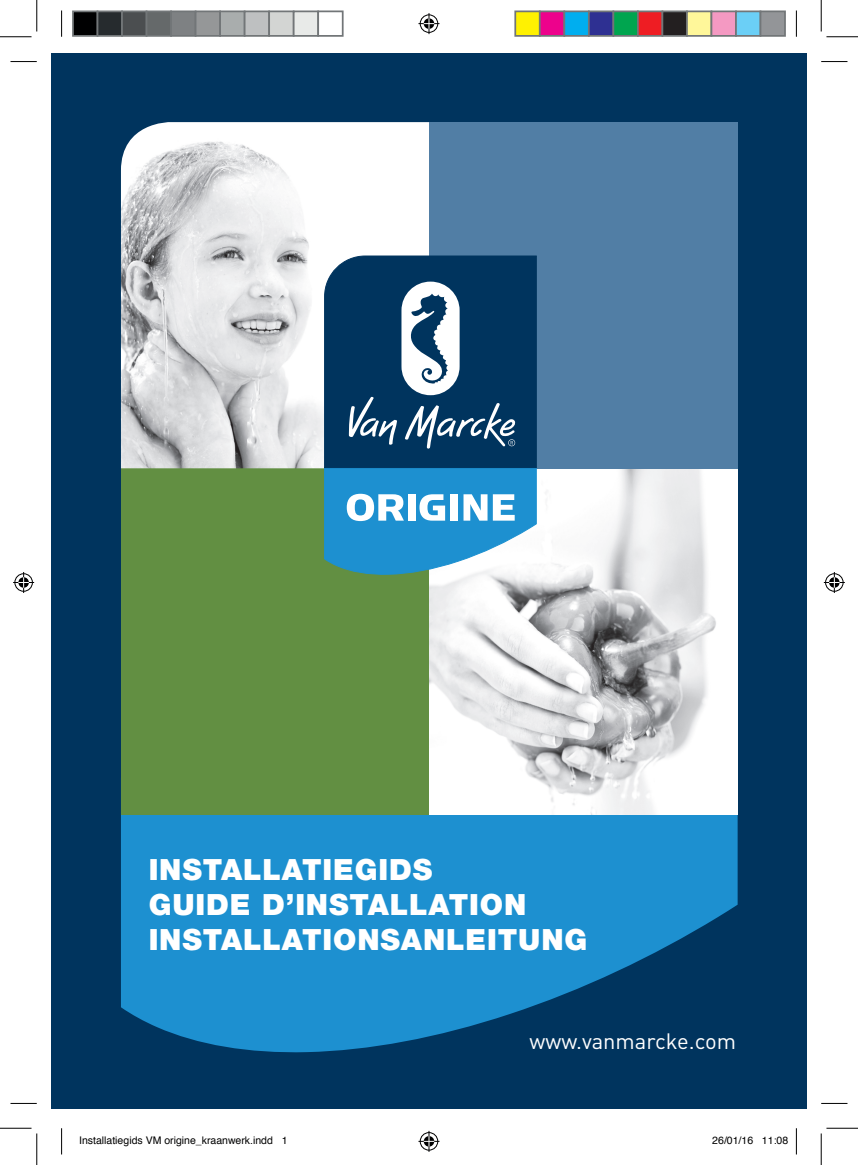
<style>
.page{position:relative;width:858px;height:1165px;background:#fff}
.page>*{position:absolute;margin:0;border:0;box-sizing:border-box;transform-origin:0 0}
.t1{font:900 29.22px/35.2px "Helvetica Neue LT Std";letter-spacing:.03em;color:#fff}
.t2{font:22.05px "DINOT";color:#fff}
.t3{font:10.5px "Helvetica";color:#000001}
</style>
<div class="page">
<div style="left:52px;top:53px;width:754px;height:1056px;background:#00345e"></div>
<svg style="left:121px;top:814px;width:616px;height:239px;fill:#1d90d0"></svg>
<div style="left:121px;top:446px;width:308px;height:368px;background:#628f42"></div>
<img style="left:429px;top:468px;width:308px;height:346px">
<img style="left:121px;top:122px;width:308px;height:346px">
<div style="left:429px;top:122px;width:308px;height:346px;background:#517ea5"></div>
<svg style="left:324px;top:468px;width:212px;height:106px"></svg>
<div style="left:324px;top:256px;width:212px;height:212px;background:#00345e"></div>
<svg style="left:348px;top:282px;width:167px;height:167px"></svg>
<svg style="left:10px;top:61px;width:27px;height:1px"></svg>
<svg style="left:821px;top:61px;width:26px;height:1px"></svg>
<svg style="left:10px;top:1103px;width:27px;height:1px"></svg>
<svg style="left:821px;top:1103px;width:26px;height:1px"></svg>
<svg style="left:61px;top:11px;width:1px;height:26px"></svg>
<svg style="left:61px;top:1128px;width:1px;height:26px"></svg>
<svg style="left:795px;top:11px;width:1px;height:26px"></svg>
<svg style="left:795px;top:1128px;width:1px;height:26px"></svg>
<hr style="left:0;top:36px;width:32px;height:1px;background:#000001">
<hr style="left:826px;top:36px;width:31px;height:1px;background:#000001">
<hr style="left:0;top:1128px;width:32px;height:1px;background:#000001">
<hr style="left:826px;top:1128px;width:31px;height:1px;background:#000001">
<hr style="left:36px;top:0;width:1px;height:32px;background:#000001">
<hr style="left:36px;top:1133px;width:1px;height:32px;background:#000001">
<hr style="left:820px;top:0;width:1px;height:32px;background:#000001">
<hr style="left:820px;top:1133px;width:1px;height:32px;background:#000001">
<svg style="left:418px;top:13px;width:21px;height:21px"></svg>
<svg style="left:418px;top:1131px;width:21px;height:21px"></svg>
<svg style="left:13px;top:572px;width:21px;height:21px"></svg>
<svg style="left:823px;top:572px;width:21px;height:21px"></svg>
<div style="left:73px;top:11px;width:24px;height:25px;background:#000001"></div>
<div style="left:72px;top:10px;width:26px;height:27px;border:2px solid #727678"></div>
<div style="left:97px;top:11px;width:25px;height:25px;background:#262b2e"></div>
<div style="left:97px;top:10px;width:26px;height:27px;border:2px solid #727678"></div>
<div style="left:122px;top:11px;width:24px;height:25px;background:#4b4e50"></div>
<div style="left:121px;top:10px;width:26px;height:27px;border:2px solid #727678"></div>
<div style="left:146px;top:11px;width:25px;height:25px;background:#65696a"></div>
<div style="left:146px;top:10px;width:26px;height:27px;border:2px solid #727678"></div>
<div style="left:171px;top:11px;width:24px;height:25px;background:#7e8183"></div>
<div style="left:170px;top:10px;width:26px;height:27px;border:2px solid #727678"></div>
<div style="left:195px;top:11px;width:25px;height:25px;background:#959798"></div>
<div style="left:195px;top:10px;width:26px;height:27px;border:2px solid #727678"></div>
<div style="left:220px;top:11px;width:24px;height:25px;background:#a9adad"></div>
<div style="left:219px;top:10px;width:26px;height:27px;border:2px solid #727678"></div>
<div style="left:244px;top:11px;width:25px;height:25px;background:#bec0c1"></div>
<div style="left:244px;top:10px;width:26px;height:27px;border:2px solid #727678"></div>
<div style="left:269px;top:11px;width:24px;height:25px;background:#d3d5d3"></div>
<div style="left:268px;top:10px;width:26px;height:27px;border:2px solid #727678"></div>
<div style="left:293px;top:11px;width:25px;height:25px;background:#e8eae8"></div>
<div style="left:293px;top:10px;width:26px;height:27px;border:2px solid #727678"></div>
<div style="left:317px;top:10px;width:26px;height:27px;border:2px solid #727678"></div>
<div style="left:515px;top:11px;width:24px;height:25px;background:#fff101"></div>
<div style="left:514px;top:10px;width:26px;height:27px;border:2px solid #727678"></div>
<div style="left:539px;top:11px;width:25px;height:25px;background:#ed028c"></div>
<div style="left:538px;top:10px;width:27px;height:27px;border:2px solid #727678"></div>
<div style="left:564px;top:11px;width:24px;height:25px;background:#00aeef"></div>
<div style="left:563px;top:10px;width:26px;height:27px;border:2px solid #727678"></div>
<div style="left:588px;top:11px;width:25px;height:25px;background:#2e3092"></div>
<div style="left:587px;top:10px;width:27px;height:27px;border:2px solid #727678"></div>
<div style="left:613px;top:11px;width:24px;height:25px;background:#00a54f"></div>
<div style="left:612px;top:10px;width:26px;height:27px;border:2px solid #727678"></div>
<div style="left:637px;top:11px;width:25px;height:25px;background:#ee1d23"></div>
<div style="left:636px;top:10px;width:27px;height:27px;border:2px solid #727678"></div>
<div style="left:662px;top:11px;width:24px;height:25px;background:#231f20"></div>
<div style="left:661px;top:10px;width:26px;height:27px;border:2px solid #727678"></div>
<div style="left:686px;top:11px;width:25px;height:25px;background:#fff79a"></div>
<div style="left:685px;top:10px;width:27px;height:27px;border:2px solid #727678"></div>
<div style="left:711px;top:11px;width:24px;height:25px;background:#f499c2"></div>
<div style="left:710px;top:10px;width:26px;height:27px;border:2px solid #727678"></div>
<div style="left:735px;top:11px;width:25px;height:25px;background:#6bcff6"></div>
<div style="left:734px;top:10px;width:27px;height:27px;border:2px solid #727678"></div>
<div style="left:760px;top:11px;width:24px;height:25px;background:#939598"></div>
<div style="left:759px;top:10px;width:26px;height:27px;border:2px solid #727678"></div>
<p class="t1" style="left:149px;top:852px;width:440px">INSTALLATIEGIDS<br>GUIDE D’INSTALLATION<br>INSTALLATIONSANLEITUNG</p>
<p class="t2" style="left:529px;top:1026px;width:208px">www.vanmarcke.com</p>
<p class="t3" style="left:79px;top:1132px;width:210px">Installatiegids VM origine_kraanwerk.indd 1</p>
<p class="t3" style="left:712px;top:1132px;width:77px">26/01/16 11:08</p>
</div>
